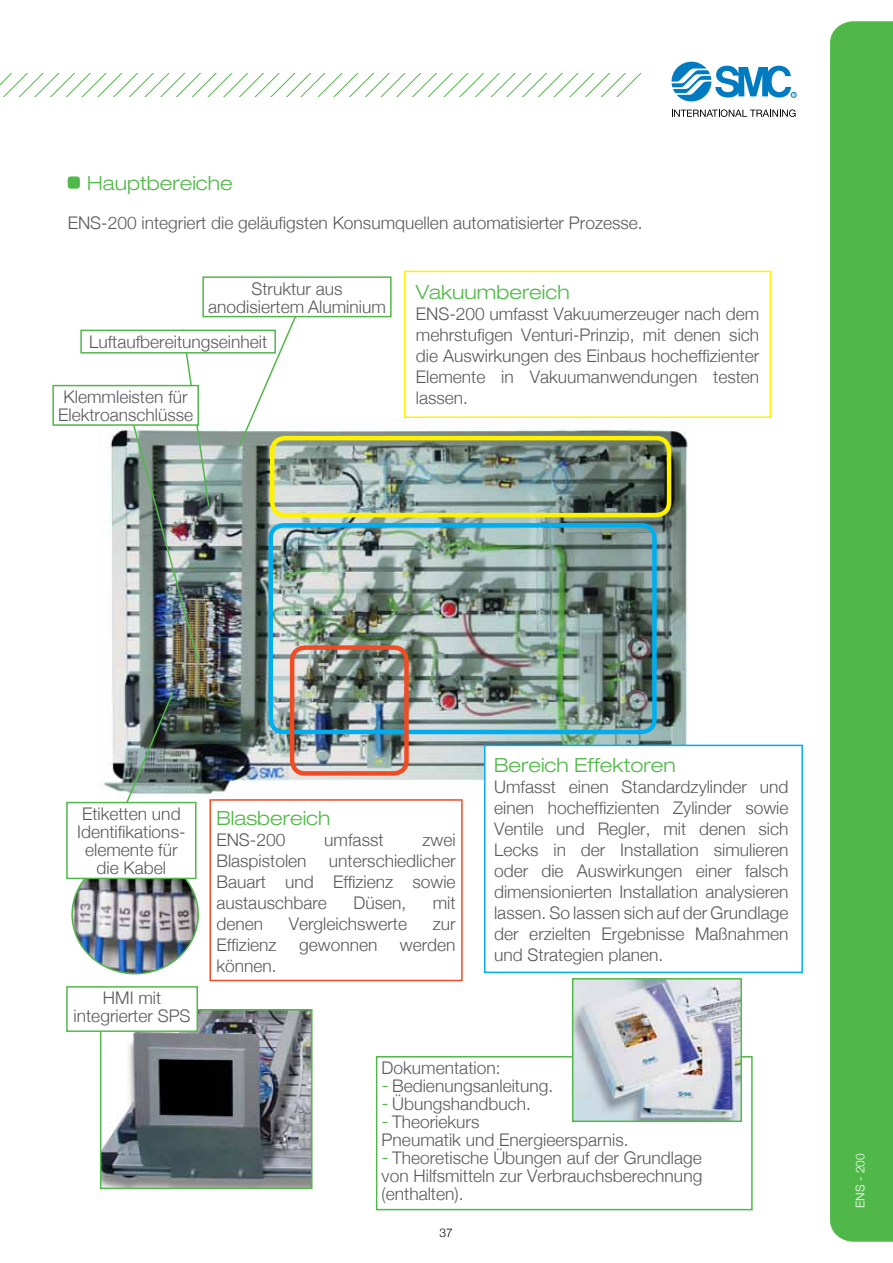
<style>
.page{position:relative;width:893px;height:1263px;background:#fff}
.page>*{position:absolute;margin:0;border:0;box-sizing:border-box;transform-origin:0 0}
.t1{font:300 expanded 19.5px "Helvetica Neue";color:#50b848}
.t2{font:300 17.4px/21px "Helvetica Neue";color:#58595b;text-align:center}
.t3{font:300 12px "Helvetica Neue";color:#fff}
.t4{font:300 12px "Helvetica Neue";color:#000}
.s1{font-size:19.5px;color:#50b848}
.s2{font-stretch:expanded;font-size:19.5px;color:#50b848}
</style>
<div class="page">
<img style="left:103px;top:1012px;width:207px;height:174px">
<div style="left:100px;top:1009px;width:213px;height:180px;border:2px solid #50b848"></div>
<img style="left:100px;top:429px;width:595px;height:378px">
<div style="left:270px;top:436px;width:401px;height:81px;border:4px solid #fff200;border-radius:13px"></div>
<div style="left:268px;top:523px;width:389px;height:211px;border:4px solid #00aeef;border-radius:13px"></div>
<div style="left:290px;top:645px;width:119px;height:131px;border:4px solid #f04c23;border-radius:13px"></div>
<div style="left:830px;top:21px;width:63px;height:1221px;background:#50b848"></div>
<div style="left:68px;top:176px;width:12px;height:13px;background:#50b848;border-radius:3px"></div>
<img style="left:72px;top:855px;width:126px;height:119px">
<div style="left:67px;top:987px;width:130px;height:44px;background:#fff"></div>
<div style="left:66px;top:986px;width:132px;height:46px;border:2px solid #50b848"></div>
<div style="left:404px;top:271px;width:367px;height:147px;border:2px solid #fff200"></div>
<div style="left:484px;top:745px;width:319px;height:228px;background:#fff;border:2px solid #00aeef"></div>
<div style="left:209px;top:799px;width:254px;height:182px;background:#fff;border:2px solid #f04c23"></div>
<svg style="left:237px;top:317px;width:67px;height:131px"></svg>
<div style="left:202px;top:276px;width:190px;height:41px;border:2px solid #50b848"></div>
<img style="left:117px;top:691px;width:58px;height:111px">
<div style="left:67px;top:802px;width:129px;height:76px;background:#fff"></div>
<div style="left:66px;top:802px;width:130px;height:77px;border:2px solid #50b848"></div>
<div style="left:376px;top:1056px;width:377px;height:154px;border:2px solid #50b848"></div>
<img style="left:575px;top:981px;width:164px;height:138px">
<div style="left:572px;top:978px;width:170px;height:144px;border:2px solid #50b848"></div>
<img style="left:121px;top:329px;width:89px;height:334px">
<div style="left:81px;top:330px;width:194px;height:23px;background:#fff"></div>
<div style="left:80px;top:330px;width:196px;height:24px;border:2px solid #50b848"></div>
<div style="left:53px;top:386px;width:145px;height:39px;background:#fff"></div>
<div style="left:52px;top:385px;width:147px;height:41px;border:2px solid #50b848"></div>
<svg style="left:672px;top:109px;width:124px;height:8px"></svg>
<svg style="left:0;top:62px;width:796px;height:39px"></svg>
<p class="t1" style="left:87px;top:172px;width:147px">Hauptbereiche</p>
<p class="t2" style="left:68px;top:212px;width:576px">ENS-200 integriert die geläufigsten Konsumquellen automatisierter Prozesse.</p>
<p class="t2" style="left:208px;top:279px;width:179px;line-height:18px">Struktur aus anodisiertem Aluminium</p>
<p class="t2" style="left:89px;top:331px;width:180px">Luftaufbereitungseinheit</p>
<p class="t2" style="left:58px;top:388px;width:137px;line-height:18px">Klemmleisten für<br>Elektroanschlüsse</p>
<p class="t1" style="left:416px;top:280px;width:155px">Vakuumbereich</p>
<p class="t2" style="left:416px;top:303px;width:345px;text-align:justify">ENS-200 umfasst Vakuumerzeuger nach dem mehrstufigen Venturi-Prinzip, mit denen sich die Auswirkungen des Einbaus hocheffizienter Elemente in Vakuumanwendungen testen lassen.</p>
<p class="t2" style="left:77px;top:804px;width:110px;line-height:18px">Etiketten und<br>Identifikations&shy;elemente für die Kabel</p>
<p class="t2" style="left:74px;top:989px;width:119px;line-height:18px">HMI mit integrierter SPS</p>
<p class="t1" style="left:216px;top:807px;width:116px">Blasbereich</p>
<p class="t2" style="left:216px;top:829px;width:70px">ENS-200</p>
<p class="t2" style="left:324px;top:829px;width:61px">umfasst</p>
<p class="t2" style="left:422px;top:829px;width:35px">zwei</p>
<p class="t2" style="left:216px;top:850px;width:92px">Blaspistolen</p>
<p class="t2" style="left:216px;top:850px;width:241px;text-align:justify;text-indent:113px">unterschiedlicher Bauart und Effizienz sowie austauschbare</p>
<p class="t2" style="left:353px;top:892px;width:54px">Düsen,</p>
<p class="t2" style="left:433px;top:892px;width:24px">mit</p>
<p class="t2" style="left:216px;top:913px;width:48px">denen</p>
<p class="t2" style="left:289px;top:913px;width:120px">Vergleichswerte</p>
<p class="t2" style="left:433px;top:913px;width:24px">zur</p>
<p class="t2" style="left:216px;top:934px;width:62px">Effizienz</p>
<p class="t2" style="left:299px;top:934px;width:80px">gewonnen</p>
<p class="t2" style="left:400px;top:934px;width:57px">werden</p>
<p class="t2" style="left:216px;top:955px;width:62px">können.</p>
<p class="t1" style="left:494px;top:753px;width:183px">Bereich Effektoren</p>
<p class="t2" style="left:494px;top:775px;width:296px;text-align:justify">Umfasst einen Standardzylinder und einen hocheffizienten Zylinder sowie Ventile und Regler, mit denen sich Lecks in der Installation simulieren oder die Auswirkungen einer falsch dimensionierten Installation analysieren lassen. So lassen sich auf der Grundlage der erzielten Ergebnisse Maßnahmen und Strategien planen.</p>
<p class="t2" style="left:382px;top:1059px;width:322px;line-height:18px;text-align:left">Dokumentation:<br><span class="s1">-</span><span class="s2">-</span> Bedienungsanleitung.<br><span class="s1">-</span><span class="s2">-</span> Übungshandbuch.<br><span class="s1">-</span><span class="s2">-</span> Theoriekurs<br>Pneumatik und Energieersparnis.<br><span class="s1">-</span><span class="s2">-</span> Theoretische Übungen auf der Grundlage von Hilfsmitteln zur Verbrauchsberechnung (enthalten).</p>
<p class="t4" style="left:439px;top:1225px;width:15px">37</p>
<p class="t3" style="left:853px;top:1207px;width:56px;rotate:-90deg">ENS - 200</p>
</div>
